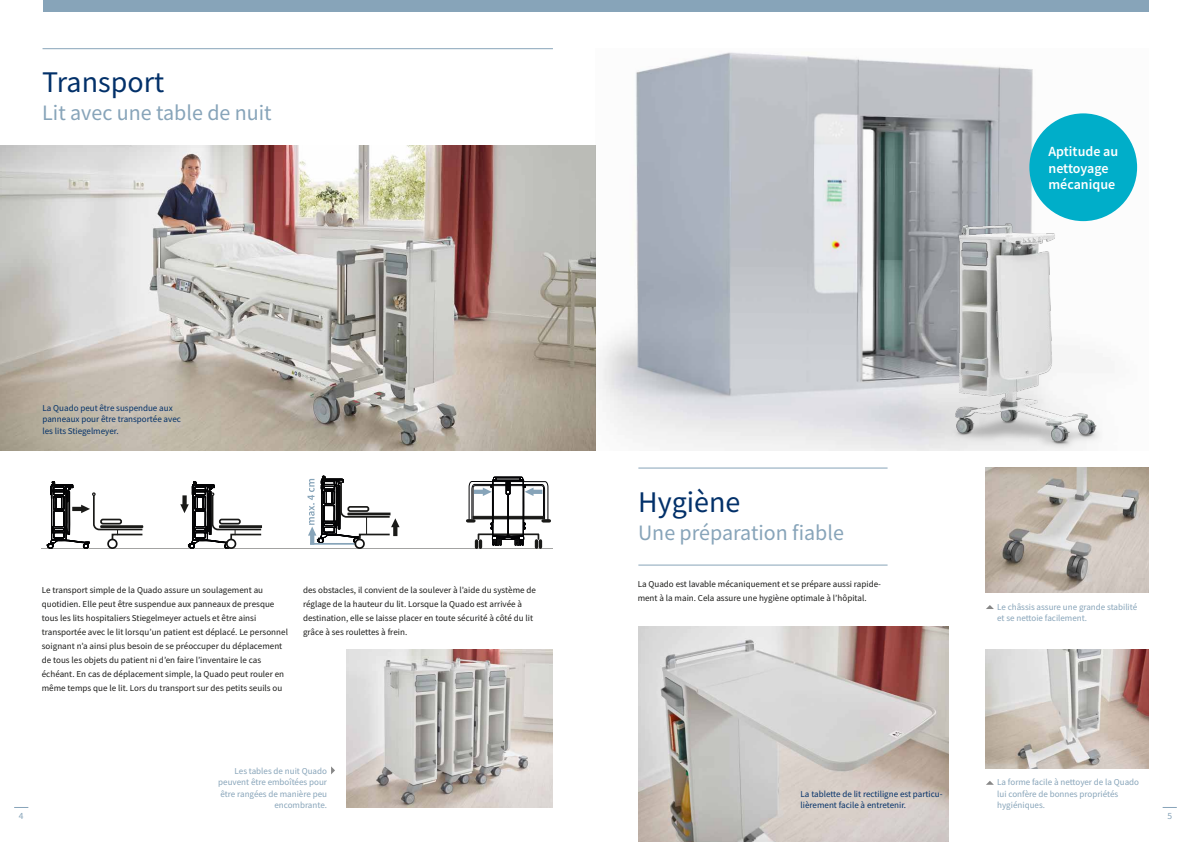
<style>
.page{position:relative;width:1191px;height:842px;background:#fff}
.page>*{position:absolute;margin:0;border:0;box-sizing:border-box;transform-origin:0 0}
.t1{font:30px "Source Sans Pro";color:#023069}
.t2{font:22px "Source Sans Pro";color:#87a4b9}
.t3{font:600 14px/16.8px "Source Sans Pro";color:#fff}
.t4{font:9.5px "Source Sans Pro";color:#87a4b9}
.t5{font:9px/14px "Source Sans Pro";letter-spacing:.005em;color:#1a1a18}
.t6{font:9px/11.3px "Source Sans Pro";color:#87a4b9}
.t7{font:9px/11.3px "Source Sans Pro";color:#023069}
</style>
<div class="page">
<svg style="left:1162px;top:807px;width:14px;height:1px"></svg>
<svg style="left:14px;top:807px;width:14px;height:1px"></svg>
<img style="left:638px;top:626px;width:310px;height:216px">
<img style="left:0;top:145px;width:595px;height:306px">
<img style="left:595px;top:52px;width:543px;height:399px">
<div style="left:43px;top:0;width:1105px;height:11px;background:#87a4b9"></div>
<hr style="left:43px;top:48px;width:510px;height:1px;background:#87a4b9">
<hr style="left:638px;top:467px;width:249px;height:1px;background:#87a4b9">
<hr style="left:638px;top:565px;width:249px;height:1px;background:#87a4b9">
<img style="left:985px;top:468px;width:163px;height:124px">
<img style="left:986px;top:649px;width:162px;height:119px">
<hr style="left:42px;top:549px;width:511px;height:1px;background:#1a1a18">
<svg style="left:42px;top:475px;width:511px;height:74px"></svg>
<img style="left:347px;top:649px;width:206px;height:158px">
<img style="left:1105px;top:206px;width:16px;height:245px">
<img style="left:926px;top:196px;width:179px;height:255px">
<div style="left:1029px;top:113px;width:108px;height:108px;background:#00aec9;border-radius:50%"></div>
<svg style="left:331px;top:766px;width:4px;height:8px"></svg>
<svg style="left:986px;top:605px;width:8px;height:4px"></svg>
<svg style="left:986px;top:781px;width:8px;height:4px"></svg>
<h1 class="t1" style="left:42px;top:63px;width:123px">Transport</h1>
<h2 class="t2" style="left:42px;top:99px;width:231px">Lit avec une table de nuit</h2>
<h3 class="t3" style="left:1048px;top:143px;width:71px">Aptitude au nettoyage mécanique</h3>
<p class="t7" style="left:43px;top:402px;width:140px">La Quado peut être suspendue aux panneaux pour être transportée avec les lits Stiegelmeyer.</p>
<h1 class="t1" style="left:638px;top:483px;width:104px">Hygiène</h1>
<h2 class="t2" style="left:638px;top:518px;width:207px">Une préparation fiable</h2>
<p class="t5" style="left:42px;top:583px;width:248px">Le transport simple de la Quado assure un soulagement au quotidien. Elle peut être suspendue aux panneaux de presque tous les lits hospitaliers Stiegelmeyer actuels et être ainsi transportée avec le lit lorsqu’un patient est déplacé. Le personnel soignant n’a ainsi plus besoin de se préoccuper du déplacement de tous les objets du patient ni d’en faire l’inventaire le cas échéant. En cas de déplacement simple, la Quado peut rouler en même temps que le lit. Lors du transport sur des petits seuils ou</p>
<p class="t5" style="left:303px;top:583px;width:234px">des obstacles, il convient de la soulever à l’aide du système de réglage de la hauteur du lit. Lorsque la Quado est arrivée à destination, elle se laisse placer en toute sécurité à côté du lit grâce à ses roulettes à frein.</p>
<p class="t5" style="left:637px;top:577px;width:245px">La Quado est lavable mécaniquement et se prépare aussi rapide&shy;ment à la main. Cela assure une hygiène optimale à l’hôpital.</p>
<p class="t6" style="left:218px;top:765px;width:110px;text-align:right">Les tables de nuit Quado peuvent être emboîtées pour être rangées de manière peu encombrante.</p>
<p class="t7" style="left:800px;top:788px;width:143px">La tablette de lit rectiligne est particu&shy;lièrement facile à entretenir.</p>
<p class="t6" style="left:997px;top:601px;width:141px">Le châssis assure une grande stabilité et se nettoie facilement.</p>
<p class="t6" style="left:997px;top:777px;width:143px">La forme facile à nettoyer de la Quado lui confère de bonnes propriétés hygiéniques.</p>
<p class="t4" style="left:19px;top:810px;width:6px">4</p>
<p class="t4" style="left:1167px;top:810px;width:6px">5</p>
</div>
